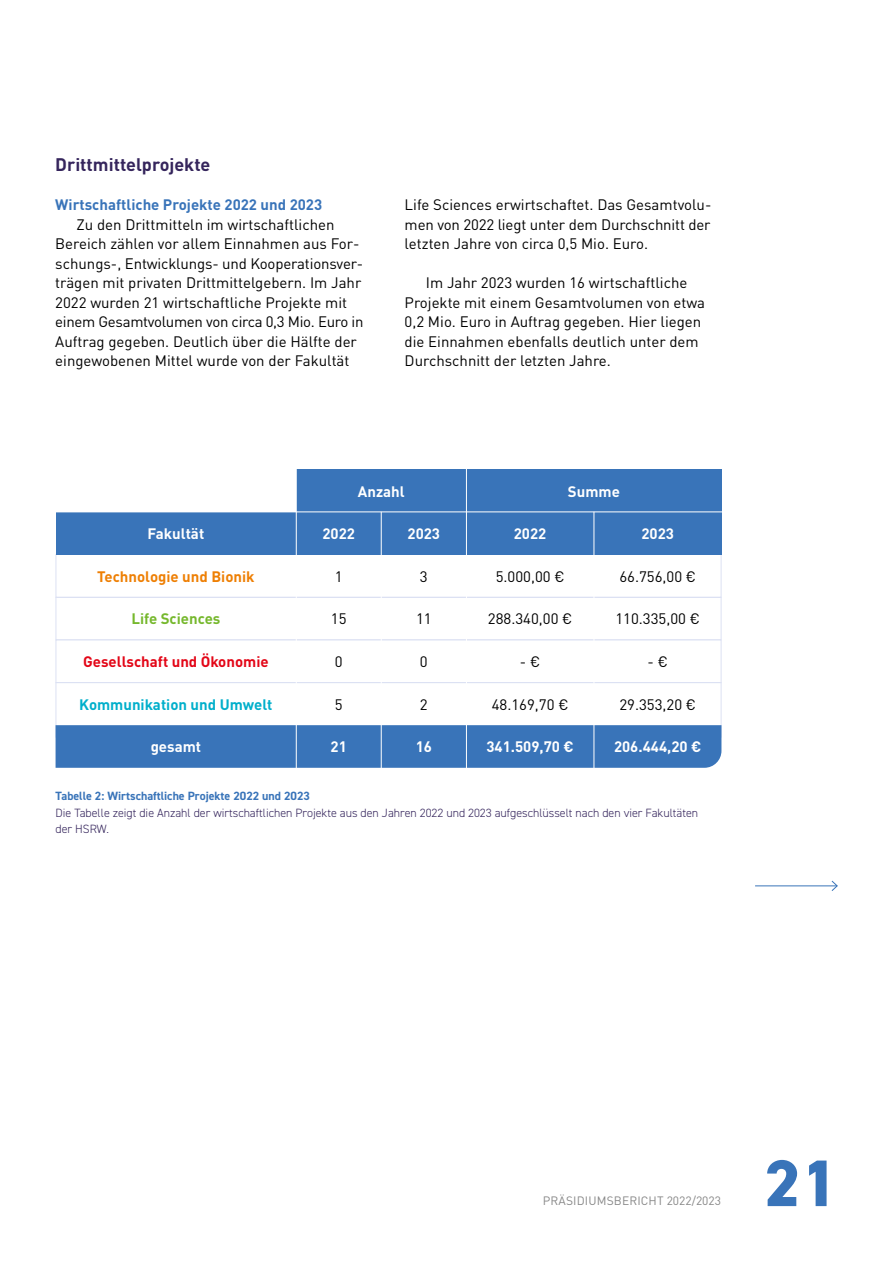
<style>
.page{position:relative;width:893px;height:1263px;background:#fff}
.page>*{position:absolute;margin:0;border:0;box-sizing:border-box;transform-origin:0 0}
.t1{font:800 66px "DIN2014";color:#3974b9}
.t2{font:700 18px "DINOT";color:#35255c}
.t3{font:15px/19.5px "DINOT";color:#000}
.t4{font:700 15px "DINOT";color:#fff}
.t5{font:700 15px "DINOT";color:#3974b9}
.t6{font:700 15px "DINOT";color:#e30617}
.t7{font:700 15px "DINOT";color:#00afcb}
.t8{font:700 15px "DINOT";color:#ee7f04}
.t9{font:700 15px "DINOT";color:#76b82d}
.t10{font:300 12px/16.5px "DIN2014";color:#35255c}
.t11{font:700 12px "DIN2014";color:#3974b9}
.t12{font:12px "DINOT";letter-spacing:.01em;color:#878787}
</style>
<div class="page">
<div style="left:56px;top:554px;width:665px;height:44px;background:#fff;border:1px solid #dce1f3"></div>
<div style="left:56px;top:512px;width:665px;height:43px;background:#3974b9"></div>
<div style="left:296px;top:469px;width:425px;height:44px;background:#3974b9"></div>
<div style="left:56px;top:597px;width:665px;height:43px;border:1px solid #dce1f3"></div>
<div style="left:56px;top:640px;width:665px;height:43px;background:#fff;border:1px solid #dce1f3"></div>
<div style="left:56px;top:682px;width:665px;height:55px;border:1px solid #dce1f3"></div>
<div style="left:56px;top:725px;width:665px;height:43px;background:#3974b9"></div>
<hr style="left:466px;top:467px;width:1px;height:302px;background:#fff">
<hr style="left:296px;top:467px;width:1px;height:302px;background:#fff">
<hr style="left:381px;top:512px;width:1px;height:258px;background:#fff">
<hr style="left:594px;top:512px;width:1px;height:258px;background:#fff">
<hr style="left:50px;top:511px;width:674px;height:1px;background:#fff">
<hr style="left:755px;top:885px;width:82px;height:1px;background:#3974b9">
<svg style="left:831px;top:880px;width:7px;height:11px"></svg>
<p class="t2" style="left:55px;top:153px;width:157px">Drittmittelprojekte</p>
<p class="t5" style="left:55px;top:195px;width:268px">Wirtschaftliche Projekte 2022 und 2023</p>
<p class="t3" style="left:55px;top:214px;width:310px;text-indent:21px">Zu den Drittmitteln im wirtschaftlichen Bereich zählen vor allem Einnahmen aus For&shy;schungs-, Entwicklungs- und Kooperationsver&shy;trägen mit privaten Drittmittelgebern. Im Jahr 2022 wurden 21 wirtschaftliche Projekte mit einem Gesamtvolumen von circa 0,3 Mio. Euro in Auftrag gegeben. Deutlich über die Hälfte der eingewobenen Mittel wurde von der Fakultät</p>
<p class="t3" style="left:405px;top:195px;width:308px;text-align:justify">Life Sciences erwirtschaftet. Das Gesamtvolu&shy;men von 2022 liegt unter dem Durchschnitt der letzten Jahre von circa 0,5 Mio. Euro.</p>
<p class="t3" style="left:405px;top:273px;width:302px;text-indent:21px">Im Jahr 2023 wurden 16 wirtschaftliche Projekte mit einem Gesamtvolumen von etwa 0,2 Mio. Euro in Auftrag gegeben. Hier liegen die Einnahmen ebenfalls deutlich unter dem Durchschnitt der letzten Jahre.</p>
<p class="t4" style="left:358px;top:482px;width:48px">Anzahl</p>
<p class="t4" style="left:568px;top:482px;width:53px">Summe</p>
<p class="t4" style="left:148px;top:524px;width:58px">Fakultät</p>
<p class="t4" style="left:322px;top:524px;width:34px">2022</p>
<p class="t4" style="left:407px;top:524px;width:34px">2023</p>
<p class="t4" style="left:514px;top:524px;width:34px">2022</p>
<p class="t4" style="left:641px;top:524px;width:34px">2023</p>
<p class="t8" style="left:97px;top:567px;width:159px">Technologie und Bionik</p>
<p class="t3" style="left:335px;top:566px;width:9px">1</p>
<p class="t3" style="left:420px;top:566px;width:9px">3</p>
<p class="t3" style="left:496px;top:566px;width:70px">5.000,00 €</p>
<p class="t3" style="left:619px;top:566px;width:78px">66.756,00 €</p>
<p class="t9" style="left:131px;top:609px;width:91px">Life Sciences</p>
<p class="t3" style="left:331px;top:609px;width:17px">15</p>
<p class="t3" style="left:416px;top:609px;width:17px">11</p>
<p class="t3" style="left:488px;top:609px;width:86px">288.340,00 €</p>
<p class="t3" style="left:615px;top:609px;width:86px">110.335,00 €</p>
<p class="t6" style="left:83px;top:652px;width:187px">Gesellschaft und Ökonomie</p>
<p class="t3" style="left:335px;top:652px;width:9px">0</p>
<p class="t3" style="left:420px;top:652px;width:9px">0</p>
<p class="t3" style="left:520px;top:652px;width:22px">- €</p>
<p class="t3" style="left:648px;top:652px;width:22px">- €</p>
<p class="t7" style="left:79px;top:694px;width:195px">Kommunikation und Umwelt</p>
<p class="t3" style="left:335px;top:694px;width:9px">5</p>
<p class="t3" style="left:420px;top:694px;width:9px">2</p>
<p class="t3" style="left:492px;top:694px;width:78px">48.169,70 €</p>
<p class="t3" style="left:619px;top:694px;width:78px">29.353,20 €</p>
<p class="t4" style="left:151px;top:737px;width:52px">gesamt</p>
<p class="t4" style="left:331px;top:737px;width:18px">21</p>
<p class="t4" style="left:416px;top:737px;width:18px">16</p>
<p class="t4" style="left:486px;top:737px;width:89px">341.509,70 €</p>
<p class="t4" style="left:614px;top:737px;width:89px">206.444,20 €</p>
<p class="t11" style="left:56px;top:788px;width:256px">Tabelle 2: Wirtschaftliche Projekte 2022 und 2023</p>
<p class="t10" style="left:56px;top:805px;width:644px">Die Tabelle zeigt die Anzahl der wirtschaftlichen Projekte aus den Jahren 2022 und 2023 aufgeschlüsselt nach den vier Fakultäten der HSRW.</p>
<p class="t12" style="left:543px;top:1193px;width:180px">PRÄSIDIUMSBERICHT 2022/2023</p>
<h1 class="t1" style="left:764px;top:1139px;width:75px">21</h1>
</div>
